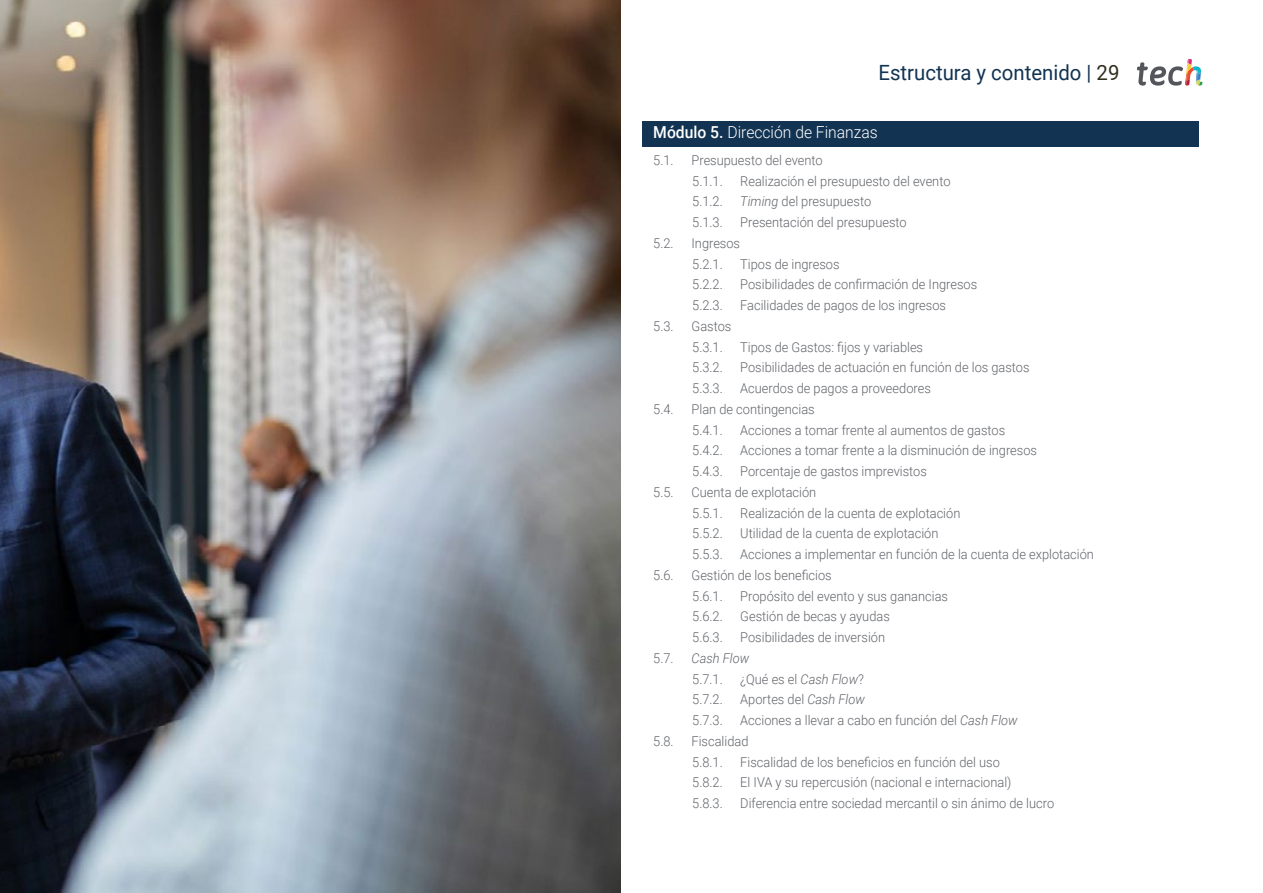
<style>
.page{position:relative;width:1263px;height:893px;background:#fff}
.page>*{position:absolute;margin:0;border:0;box-sizing:border-box;transform-origin:0 0}
.t1{font:21px "Roboto";color:#123352}
.t2{font:300 16.5px "Roboto";color:#fff;scale:.95 1}
.t3{font:300 13.5px/20.7px "Roboto";color:#61646a;scale:.95 1}
.t4{font:italic 300 13.5px "Roboto";color:#61646a;scale:.95 1}
.s1{color:#312e20}
.s2{font-weight:500}
.s3{font-style:italic}
</style>
<div class="page">
<svg style="left:1137px;top:59px;width:65px;height:27px"></svg>
<div style="left:642px;top:121px;width:557px;height:25px;background:#123352"></div>
<img style="left:0;top:0;width:621px;height:893px">
<h1 class="t1" style="left:878px;top:57px;width:242px">Estructura y contenido | <span class="s1">29</span></h1>
<p class="t2" style="left:653px;top:120px;width:238px"><span class="s2">Módulo 5.</span> Dirección de Finanzas</p>
<p class="t3" style="left:653px;top:149px;width:23px">5.1.</p>
<p class="t3" style="left:691px;top:149px;width:139px">Presupuesto del evento<br>5.1.1.</p>
<p class="t3" style="left:740px;top:170px;width:223px">Realización el presupuesto del evento</p>
<p class="t3" style="left:692px;top:191px;width:34px">5.1.2.</p>
<p class="t3" style="left:740px;top:191px;width:139px"><span class="s3">Timing</span> del presupuesto</p>
<p class="t3" style="left:692px;top:211px;width:34px">5.1.3.</p>
<p class="t3" style="left:740px;top:211px;width:177px">Presentación del presupuesto</p>
<p class="t3" style="left:653px;top:232px;width:23px">5.2.</p>
<p class="t3" style="left:691px;top:232px;width:53px">Ingresos<br>5.2.1.</p>
<p class="t3" style="left:740px;top:253px;width:106px">Tipos de ingresos</p>
<p class="t3" style="left:692px;top:274px;width:34px">5.2.2.</p>
<p class="t3" style="left:740px;top:274px;width:251px">Posibilidades de confirmación de Ingresos</p>
<p class="t3" style="left:692px;top:294px;width:34px">5.2.3.</p>
<p class="t3" style="left:740px;top:294px;width:218px">Facilidades de pagos de los ingresos</p>
<p class="t3" style="left:653px;top:315px;width:23px">5.3.</p>
<p class="t3" style="left:691px;top:315px;width:43px">Gastos<br>5.3.1.</p>
<p class="t3" style="left:740px;top:336px;width:194px">Tipos de Gastos: fijos y variables</p>
<p class="t3" style="left:692px;top:357px;width:34px">5.3.2.</p>
<p class="t3" style="left:740px;top:357px;width:306px">Posibilidades de actuación en función de los gastos</p>
<p class="t3" style="left:692px;top:377px;width:34px">5.3.3.</p>
<p class="t3" style="left:740px;top:377px;width:202px">Acuerdos de pagos a proveedores</p>
<p class="t3" style="left:653px;top:398px;width:23px">5.4.</p>
<p class="t3" style="left:691px;top:398px;width:131px">Plan de contingencias<br>5.4.1.</p>
<p class="t3" style="left:740px;top:419px;width:280px">Acciones a tomar frente al aumentos de gastos</p>
<p class="t3" style="left:692px;top:440px;width:34px">5.4.2.</p>
<p class="t3" style="left:740px;top:440px;width:314px">Acciones a tomar frente a la disminución de ingresos</p>
<p class="t3" style="left:692px;top:460px;width:34px">5.4.3.</p>
<p class="t3" style="left:740px;top:460px;width:198px">Porcentaje de gastos imprevistos</p>
<p class="t3" style="left:653px;top:481px;width:23px">5.5.</p>
<p class="t3" style="left:691px;top:481px;width:133px">Cuenta de explotación<br>5.5.1.</p>
<p class="t3" style="left:740px;top:502px;width:233px">Realización de la cuenta de explotación</p>
<p class="t3" style="left:692px;top:523px;width:34px">5.5.2.</p>
<p class="t3" style="left:740px;top:523px;width:210px">Utilidad de la cuenta de explotación</p>
<p class="t3" style="left:692px;top:543px;width:34px">5.5.3.</p>
<p class="t3" style="left:740px;top:543px;width:374px">Acciones a implementar en función de la cuenta de explotación</p>
<p class="t3" style="left:653px;top:564px;width:23px">5.6.</p>
<p class="t3" style="left:691px;top:564px;width:149px">Gestión de los beneficios<br>5.6.1.</p>
<p class="t3" style="left:740px;top:585px;width:220px">Propósito del evento y sus ganancias</p>
<p class="t3" style="left:692px;top:606px;width:34px">5.6.2.</p>
<p class="t3" style="left:740px;top:606px;width:159px">Gestión de becas y ayudas</p>
<p class="t3" style="left:692px;top:626px;width:34px">5.6.3.</p>
<p class="t3" style="left:740px;top:626px;width:154px">Posibilidades de inversión</p>
<p class="t3" style="left:653px;top:647px;width:23px">5.7.</p>
<p class="t4" style="left:691px;top:649px;width:62px">Cash Flow</p>
<p class="t3" style="left:692px;top:668px;width:34px">5.7.1.</p>
<p class="t3" style="left:740px;top:668px;width:132px">¿Qué es el <span class="s3">Cash Flow</span>?</p>
<p class="t3" style="left:692px;top:689px;width:34px">5.7.2.</p>
<p class="t3" style="left:740px;top:689px;width:133px">Aportes del <span class="s3">Cash Flow</span></p>
<p class="t3" style="left:692px;top:709px;width:34px">5.7.3.</p>
<p class="t3" style="left:740px;top:709px;width:293px">Acciones a llevar a cabo en función del <span class="s3">Cash Flow</span></p>
<p class="t3" style="left:653px;top:730px;width:23px">5.8.</p>
<p class="t3" style="left:691px;top:730px;width:61px">Fiscalidad<br>5.8.1.</p>
<p class="t3" style="left:740px;top:751px;width:275px">Fiscalidad de los beneficios en función del uso</p>
<p class="t3" style="left:692px;top:772px;width:34px">5.8.2.</p>
<p class="t3" style="left:740px;top:772px;width:287px">El IVA y su repercusión (nacional e internacional)</p>
<p class="t3" style="left:692px;top:792px;width:34px">5.8.3.</p>
<p class="t3" style="left:740px;top:792px;width:332px">Diferencia entre sociedad mercantil o sin ánimo de lucro</p>
</div>
